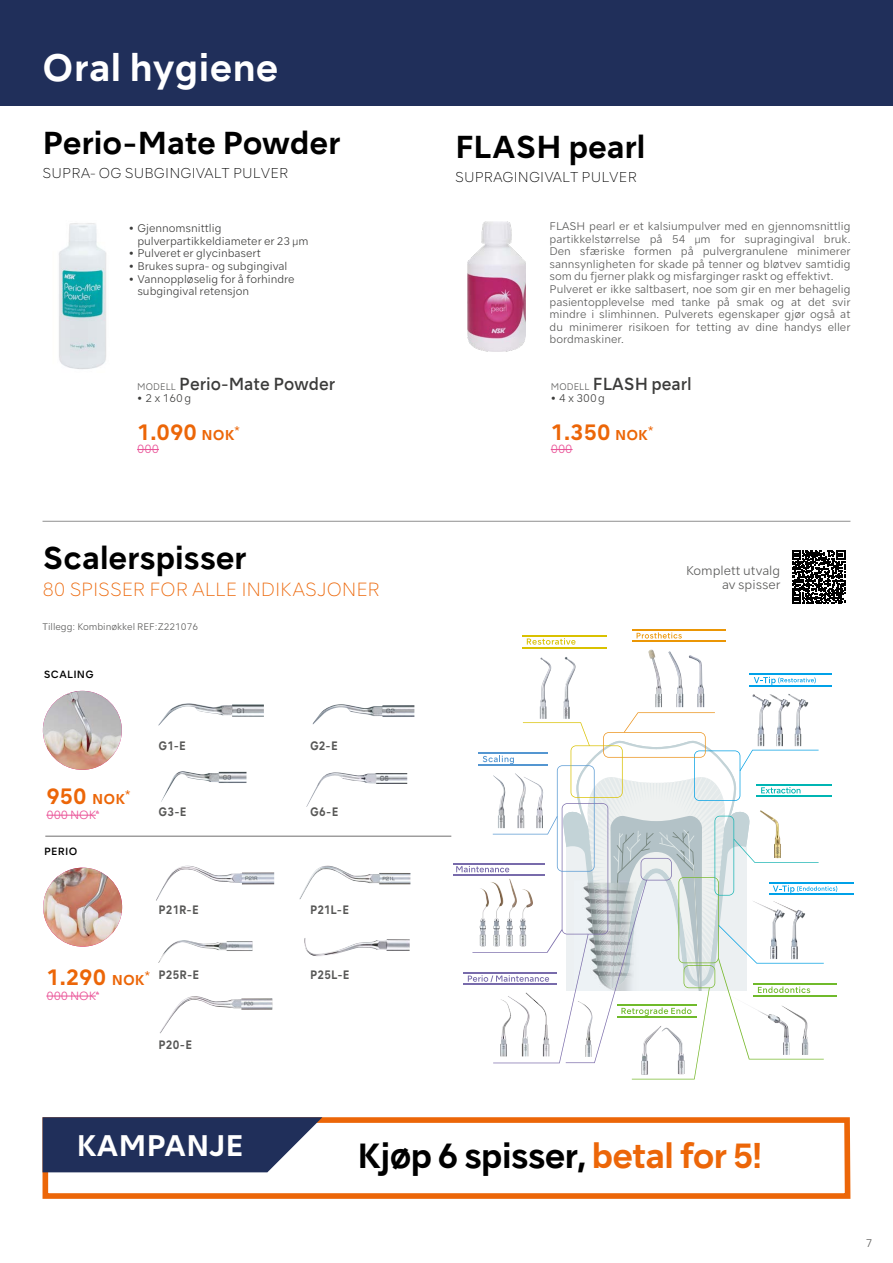
<style>
.page{position:relative;width:893px;height:1263px;background:#fff}
.page>*{position:absolute;margin:0;border:0;box-sizing:border-box;transform-origin:0 0}
.t1{font:700 36px "NSKTSRE";color:#fff}
.t2{font:700 33px "NSKTSRE";letter-spacing:-.03em;color:#000}
.t3{font:700 30px "NSKTSRE";letter-spacing:-.01em;color:#000}
.t4{font:700 28.2px "NSKTSRE";color:#fff}
.t5{font:700 21px "NSKTSRE";color:#ec6608}
.t6{font:200 18px "NSKTSRE";letter-spacing:-.005em;color:#ec6608}
.t7{font:500 16.5px "NSKTSRE";color:#3c3c3b;scale:.95 1}
.t8{font:200 13.5px "NSKTSRE";letter-spacing:.01em;color:#000}
.t9{font:300 12px/14.4px "NSKTSRE";color:#575756;text-align:right}
.t10{font:700 11.55px "NSKTSRE";letter-spacing:.015em;color:#575756;scale:.9 1}
.t11{font:300 11.25px "NSKTSRE";color:#ea5297}
.t12{font:300 10.5px/12.6px "NSKTSRE";color:#575756}
.t13{font:300 10.5px/12.6px "NSKTSRE";color:#3c3c3b}
.t14{font:500 9.9px "NSKTSRE";letter-spacing:.03em;color:#000}
.t15{font:300 9px "NSKTSRE";color:#575756}
.s1{font-family:"Helvetica"}
.s2{font-weight:300;font-size:9px;color:#575756}
.s3{font-size:13.5px}
.s4{color:#ec6608}
</style>
<div class="page">
<div style="left:0;top:0;width:893px;height:106px;background:#202f5a"></div>
<svg style="left:42px;top:1117px;width:809px;height:82px"></svg>
<img style="left:159px;top:996px;width:113px;height:38px">
<img style="left:156px;top:866px;width:118px;height:35px">
<img style="left:299px;top:866px;width:111px;height:33px">
<img style="left:158px;top:940px;width:94px;height:23px">
<img style="left:304px;top:938px;width:106px;height:18px">
<img style="left:158px;top:703px;width:106px;height:23px">
<img style="left:313px;top:704px;width:101px;height:20px">
<img style="left:161px;top:771px;width:85px;height:31px">
<img style="left:306px;top:772px;width:101px;height:35px">
<img style="left:467px;top:222px;width:58px;height:130px">
<img style="left:59px;top:223px;width:47px;height:146px">
<img style="left:43px;top:868px;width:79px;height:78px;border-radius:39px">
<img style="left:43px;top:691px;width:79px;height:79px;border-radius:39px">
<hr style="left:45px;top:836px;width:406px;height:1px;background:#706f6f">
<img style="left:648px;top:649px;width:14px;height:58px">
<img style="left:668px;top:651px;width:15px;height:56px">
<img style="left:689px;top:655px;width:15px;height:52px">
<img style="left:752px;top:694px;width:46px;height:10px">
<img style="left:776px;top:699px;width:14px;height:13px">
<img style="left:795px;top:699px;width:13px;height:13px">
<img style="left:758px;top:699px;width:13px;height:13px">
<img style="left:540px;top:657px;width:11px;height:55px">
<img style="left:563px;top:657px;width:13px;height:55px">
<hr style="left:522px;top:635px;width:85px;height:2px;background:#d9c100">
<hr style="left:522px;top:647px;width:85px;height:1px;background:#d9c100">
<svg style="left:527px;top:638px;width:48px;height:7px"></svg>
<hr style="left:453px;top:863px;width:92px;height:1px;background:#786bab">
<hr style="left:453px;top:874px;width:92px;height:2px;background:#786bab">
<hr style="left:769px;top:882px;width:84px;height:1px;background:#00a1e8">
<hr style="left:769px;top:893px;width:84px;height:2px;background:#00a1e8">
<svg style="left:456px;top:712px;width:381px;height:367px"></svg>
<hr style="left:750px;top:674px;width:82px;height:1px;background:#00a1e8">
<hr style="left:750px;top:685px;width:82px;height:1px;background:#00a1e8">
<svg style="left:754px;top:677px;width:62px;height:8px"></svg>
<hr style="left:632px;top:629px;width:94px;height:1px;background:#eb9605">
<hr style="left:632px;top:640px;width:94px;height:2px;background:#eb9605">
<svg style="left:637px;top:632px;width:45px;height:6px"></svg>
<svg style="left:137px;top:449px;width:22px;height:1px"></svg>
<svg style="left:551px;top:449px;width:22px;height:1px"></svg>
<hr style="left:43px;top:521px;width:807px;height:1px;background:#909090">
<svg style="left:792px;top:550px;width:53px;height:54px"></svg>
<hr style="left:46px;top:815px;width:50px;height:1px;background:#ea5297">
<hr style="left:46px;top:996px;width:50px;height:1px;background:#ea5297">
<svg style="left:43px;top:1117px;width:279px;height:55px;background:#354269"></svg>
<h1 class="t1" style="left:42px;top:43px;width:238px">Oral hygiene</h1>
<h3 class="t3" style="left:43px;top:123px;width:300px">Perio-Mate Powder</h3>
<p class="t8" style="left:43px;top:164px;width:248px">SUPRA- OG SUBGINGIVALT PULVER</p>
<p class="t13" style="left:137px;top:222px;width:172px;text-indent:-9px">• Gjennomsnittlig pulverpartikkeldiameter er 23 <span class="s1">µ</span>m</p>
<p class="t13" style="left:129px;top:247px;width:133px">• Pulveret er glycinbasert</p>
<p class="t13" style="left:129px;top:260px;width:160px">• Brukes supra- og subgingival</p>
<p class="t13" style="left:137px;top:272px;width:159px;text-indent:-9px">• Vannoppløselig for å forhindre subgingival retensjon</p>
<h3 class="t7" style="left:137px;top:373px;width:210px"><span class="s2">MODELL</span> Perio-Mate Powder</h3>
<p class="t13" style="left:137px;top:392px;width:56px">• 2 x 160g</p>
<h3 class="t5" style="left:137px;top:418px;width:104px">1.090 <span class="s3">NOK</span><sup>*</sup></h3>
<p class="t11" style="left:137px;top:442px;width:23px">000</p>
<h3 class="t3" style="left:455px;top:127px;width:192px">FLASH pearl</h3>
<p class="t8" style="left:455px;top:167px;width:184px">SUPRAGINGIVALT PULVER</p>
<p class="t12" style="left:550px;top:220px;width:302px">FLASH pearl er et kalsiumpulver med en gjennomsnittlig partikkelstørrelse på 54 <span class="s1">µ</span>m for supragingival bruk.<br>Den sfæriske formen på pulvergranulene minimerer sannsynligheten for skade på tenner og bløtvev samtidig som du fjerner plakk og misfarginger raskt og effektivt.<br>Pulveret er ikke saltbasert, noe som gir en mer behagelig pasientopplevelse med tanke på smak og at det svir mindre i slimhinnen. Pulverets egenskaper gjør også at du minimerer risikoen for tetting av dine handys eller bordmaskiner.</p>
<h3 class="t7" style="left:551px;top:373px;width:150px"><span class="s2">MODELL</span> FLASH pearl</h3>
<p class="t13" style="left:551px;top:392px;width:56px">• 4 x 300g</p>
<h3 class="t5" style="left:551px;top:418px;width:104px">1.350 <span class="s3">NOK</span><sup>*</sup></h3>
<p class="t11" style="left:551px;top:442px;width:23px">000</p>
<h3 class="t3" style="left:43px;top:537px;width:206px">Scalerspisser</h3>
<h3 class="t6" style="left:43px;top:577px;width:339px">80 SPISSER FOR ALLE INDIKASJONER</h3>
<p class="t15" style="left:43px;top:621px;width:157px">Tillegg: Kombinøkkel REF:Z221076</p>
<p class="t14" style="left:44px;top:667px;width:52px">SCALING</p>
<h3 class="t5" style="left:46px;top:782px;width:86px">950 <span class="s3">NOK</span><sup>*</sup></h3>
<p class="t11" style="left:46px;top:807px;width:54px">000 NOK<sup>*</sup></p>
<p class="t14" style="left:44px;top:845px;width:35px">PERIO</p>
<p class="t10" style="left:159px;top:738px;width:32px">G1-E</p>
<p class="t10" style="left:159px;top:803px;width:33px">G3-E</p>
<p class="t10" style="left:310px;top:738px;width:32px">G2-E</p>
<p class="t10" style="left:310px;top:804px;width:33px">G6-E</p>
<p class="t10" style="left:159px;top:902px;width:46px">P21R-E</p>
<p class="t10" style="left:310px;top:901px;width:45px">P21L-E</p>
<h3 class="t5" style="left:46px;top:963px;width:105px">1.290 <span class="s3">NOK</span><sup>*</sup></h3>
<p class="t11" style="left:46px;top:988px;width:54px">000 NOK<sup>*</sup></p>
<p class="t10" style="left:159px;top:967px;width:47px">P25R-E</p>
<p class="t10" style="left:159px;top:1036px;width:39px">P20-E</p>
<p class="t10" style="left:310px;top:967px;width:45px">P25L-E</p>
<p class="t9" style="left:686px;top:563px;width:96px">Komplett utvalg av spisser</p>
<h3 class="t4" style="left:76px;top:1126px;width:169px">KAMPANJE</h3>
<h2 class="t2" style="left:357px;top:1133px;width:406px">Kjøp 6 spisser, <span class="s4">betal for 5!</span></h2>
<p class="t12" style="left:866px;top:1237px;width:8px">7</p>
</div>
